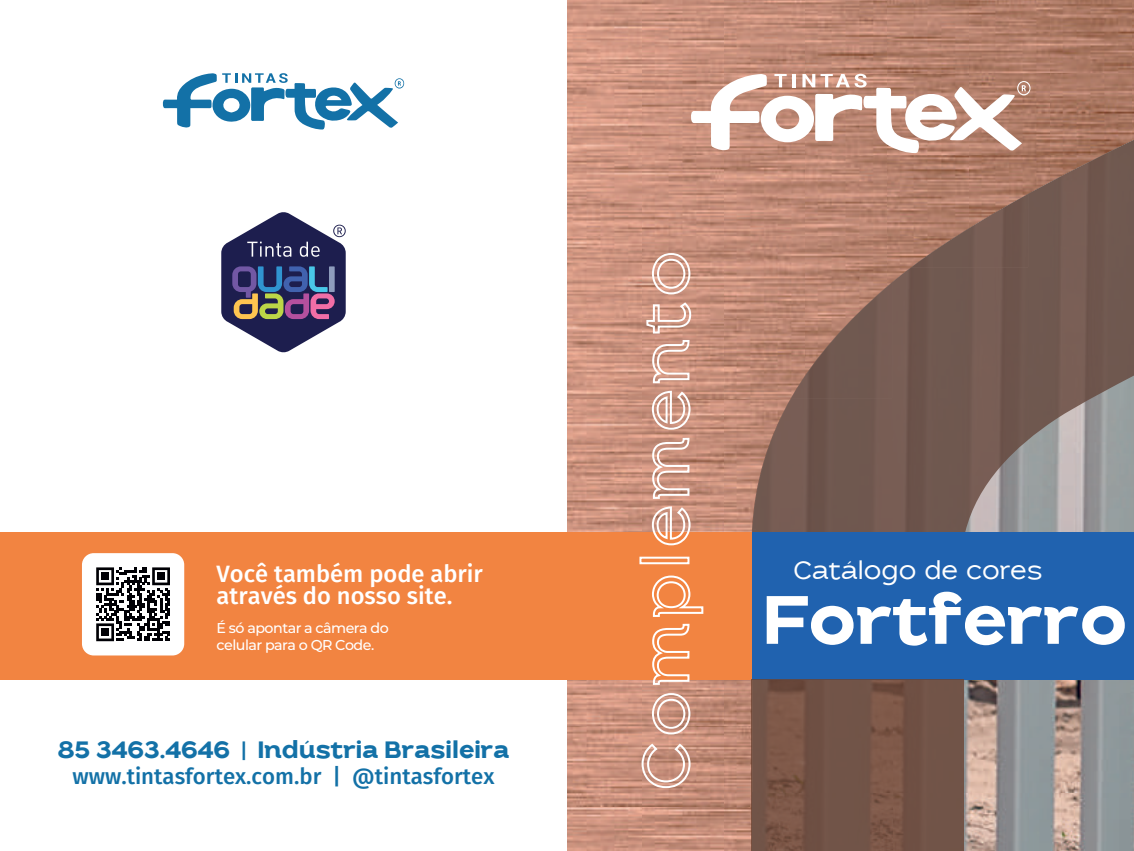
<style>
.page{position:relative;width:1134px;height:851px;background:#fff}
.page>*{position:absolute;margin:0;border:0;box-sizing:border-box;transform-origin:0 0}
.t1{font:700 68.2px "Ezra";color:#fff}
.t2{font:24.8px "Ezra";color:#fff}
.t3{font:500 23.8px/21.8px "Fira Sans";color:#fff}
.t4{font:700 23.6px "Ezra";color:#1371a7}
.t5{font:500 22.2px "Fira Sans";color:#1371a7}
.t6{font:500 14.2px/17.2px "Montserrat";letter-spacing:-.035em;color:#fff}
</style>
<div class="page">
<img style="left:567px;top:0;width:567px;height:850px">
<img style="left:964px;top:679px;width:170px;height:171px">
<svg style="left:691px;top:74px;width:339px;height:79px"></svg>
<svg style="left:752px;top:120px;width:382px;height:412px"></svg>
<div style="left:752px;top:532px;width:382px;height:147px;background:#2062af"></div>
<div style="left:0;top:532px;width:752px;height:147px;background:#f28441"></div>
<div style="left:752px;top:679px;width:212px;height:171px;background:linear-gradient(to bottom,#745446,#745447)"></div>
<div style="left:82px;top:553px;width:102px;height:102px;background:#fff;border-radius:12px"></div>
<svg style="left:96px;top:567px;width:74px;height:74px"></svg>
<div style="left:101px;top:572px;width:8px;height:8px;background:#000005"></div>
<div style="left:157px;top:572px;width:8px;height:8px;background:#000005"></div>
<div style="left:101px;top:628px;width:8px;height:8px;background:#000005"></div>
<svg style="left:221px;top:212px;width:125px;height:141px"></svg>
<svg style="left:163px;top:73px;width:241px;height:56px"></svg>
<svg style="left:641px;top:742px;width:51px;height:47px"></svg>
<svg style="left:651px;top:691px;width:40px;height:44px"></svg>
<svg style="left:651px;top:575px;width:53px;height:110px"></svg>
<div style="left:639px;top:556px;width:50px;height:8px;border:2px solid #fff"></div>
<svg style="left:651px;top:436px;width:41px;height:110px"></svg>
<svg style="left:645px;top:301px;width:47px;height:129px"></svg>
<svg style="left:651px;top:252px;width:40px;height:43px"></svg>
<h3 class="t3" style="left:217px;top:561px;width:268px">Você também pode abrir através do nosso site.</h3>
<p class="t6" style="left:217px;top:618px;width:174px">É só apontar a câmera do celular para o QR Code.</p>
<h3 class="t4" style="left:58px;top:736px;width:453px">85 3463.4646 | Indústria Brasileira</h3>
<h3 class="t5" style="left:72px;top:758px;width:424px">www.tintasfortex.com.br | @tintasfortex</h3>
<h2 class="t2" style="left:793px;top:556px;width:251px">Catálogo de cores</h2>
<h1 class="t1" style="left:762px;top:582px;width:367px">Fortferro</h1>
</div>
